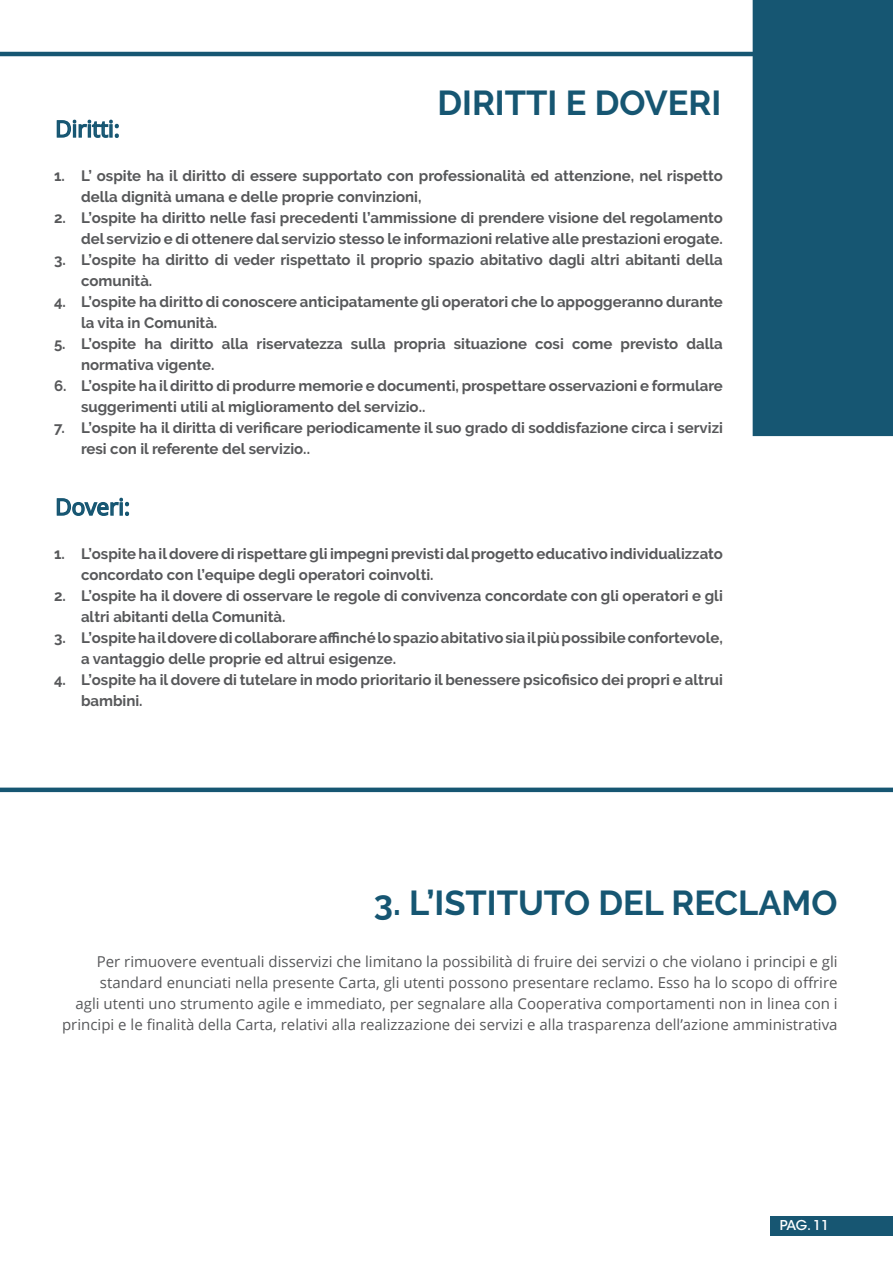
<style>
.page{position:relative;width:893px;height:1263px;background:#fff}
.page>*{position:absolute;margin:0;border:0;box-sizing:border-box;transform-origin:0 0}
.t1{font:700 34.5px "Raleway";color:#165672}
.t2{font:22.5px "Open Sans";color:#165672}
.t3{font:700 15px/21px "Raleway";color:#57585a}
.t4{font:15px/21px "Open Sans";color:#57585a;text-align:right}
.t5{font:500 13.5px "ITC Avant Garde Std";color:#fff}
</style>
<div class="page">
<div style="left:770px;top:1216px;width:123px;height:20px;background:#175672"></div>
<hr style="left:0;top:52px;width:893px;height:4px;background:#165672">
<div style="left:753px;top:0;width:140px;height:436px;background:#165672"></div>
<svg style="left:56px;top:119px;width:63px;height:19px"></svg>
<svg style="left:56px;top:497px;width:74px;height:19px"></svg>
<hr style="left:0;top:788px;width:893px;height:4px;background:#165672">
<h2 class="t2" style="left:55px;top:113px;width:66px">Diritti:</h2>
<h1 class="t1" style="left:437px;top:83px;width:286px">DIRITTI E DOVERI</h1>
<p class="t3" style="left:81px;top:166px;width:643px;text-indent:-27px">1. L’ ospite ha il diritto di essere supportato con professionalità ed attenzione, nel rispetto della dignità umana e delle proprie convinzioni,</p>
<p class="t3" style="left:54px;top:208px;width:670px;text-align:right">2. L’ospite ha diritto nelle fasi precedenti l’ammissione di prendere visione del regolamento del servizio e di ottenere dal servizio stesso le informazioni relative alle prestazioni erogate.</p>
<p class="t3" style="left:81px;top:250px;width:643px;text-indent:-27px">3. L’ospite ha diritto di veder rispettato il proprio spazio abitativo dagli altri abitanti della comunità.</p>
<p class="t3" style="left:81px;top:292px;width:643px;text-indent:-27px">4. L’ospite ha diritto di conoscere anticipatamente gli operatori che lo appoggeranno durante la vita in Comunità.</p>
<p class="t3" style="left:81px;top:334px;width:643px;text-indent:-27px">5. L’ospite ha diritto alla riservatezza sulla propria situazione cosi come previsto dalla normativa vigente.</p>
<p class="t3" style="left:81px;top:376px;width:643px;text-indent:-27px">6. L’ospite ha il diritto di produrre memorie e documenti, prospettare osservazioni e formulare suggerimenti utili al miglioramento del servizio..</p>
<p class="t3" style="left:81px;top:418px;width:643px;text-indent:-27px">7. L’ospite ha il diritta di verificare periodicamente il suo grado di soddisfazione circa i servizi resi con il referente del servizio..</p>
<h2 class="t2" style="left:55px;top:491px;width:76px">Doveri:</h2>
<p class="t3" style="left:81px;top:544px;width:643px;text-indent:-27px">1. L’ospite ha il dovere di rispettare gli impegni previsti dal progetto educativo individualizzato concordato con l’equipe degli operatori coinvolti.</p>
<p class="t3" style="left:81px;top:586px;width:643px;text-indent:-27px">2. L’ospite ha il dovere di osservare le regole di convivenza concordate con gli operatori e gli altri abitanti della Comunità.</p>
<p class="t3" style="left:81px;top:628px;width:643px;text-indent:-27px">3. L’ospite ha il dovere di collaborare affinché lo spazio abitativo sia il più possibile confortevole, a vantaggio delle proprie ed altrui esigenze.</p>
<p class="t3" style="left:81px;top:670px;width:643px;text-indent:-27px">4. L’ospite ha il dovere di tutelare in modo prioritario il benessere psicofisico dei propri e altrui bambini.</p>
<h1 class="t1" style="left:374px;top:883px;width:465px">3. L’ISTITUTO DEL RECLAMO</h1>
<p class="t4" style="left:62px;top:950px;width:777px">Per rimuovere eventuali disservizi che limitano la possibilità di fruire dei servizi o che violano i principi e gli standard enunciati nella presente Carta, gli utenti possono presentare reclamo. Esso ha lo scopo di offrire<br>agli utenti uno strumento agile e immediato, per segnalare alla Cooperativa comportamenti non in linea con i principi e le finalità della Carta, relativi alla realizzazione dei servizi e alla trasparenza dell’azione amministrativa</p>
<p class="t5" style="left:780px;top:1217px;width:51px">PAG. 11</p>
</div>
